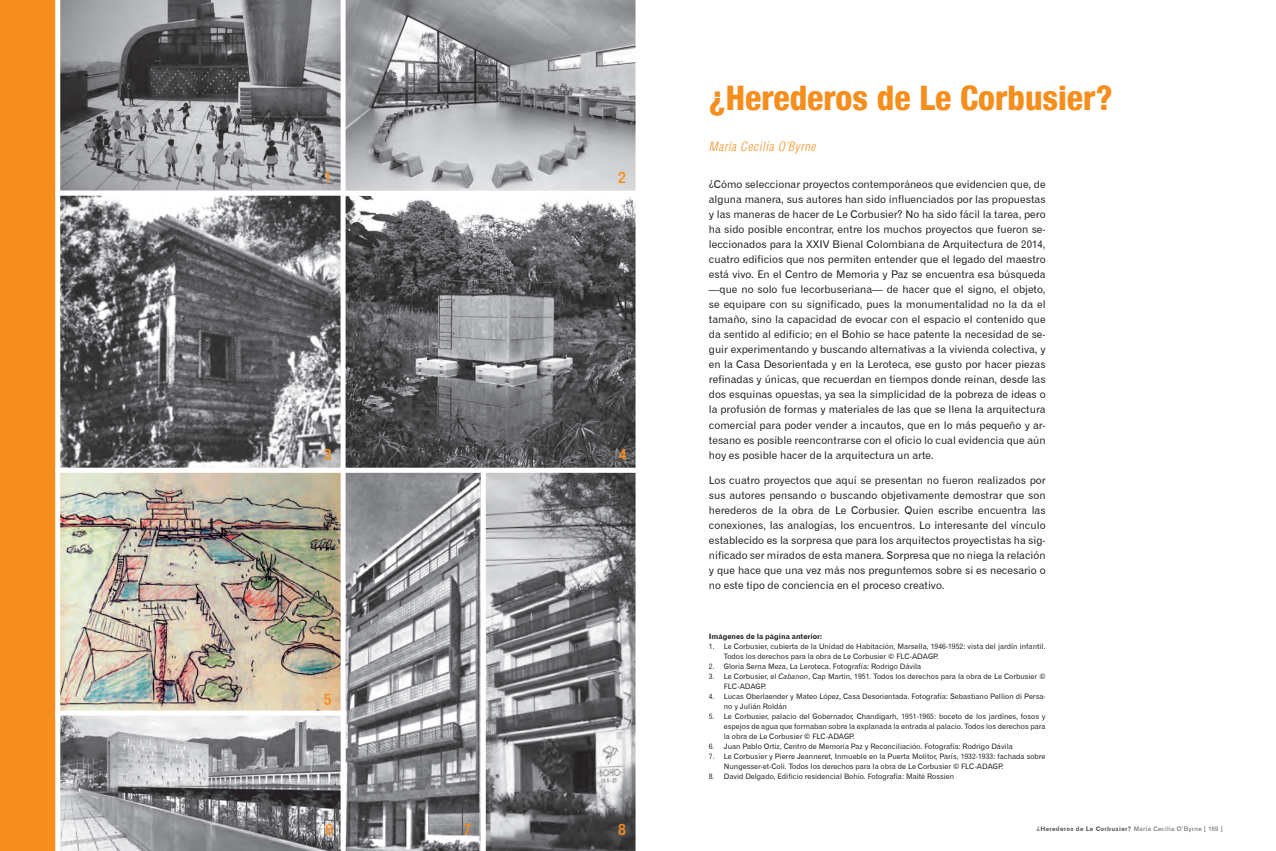
<style>
.page{position:relative;width:1276px;height:851px;background:#fff}
.page>*{position:absolute;margin:0;border:0;box-sizing:border-box;transform-origin:0 0}
.t1{font:800 condensed 33.75px "Helvetica 87";color:#f68e1e}
.t2{font:500 condensed 16.25px "Helvetica 67";color:#f68e1e}
.t3{font:italic 300 condensed 12.5px "Helvetica";letter-spacing:.05em;color:#f68e1e}
.t4{font:10.62px/15px "Gothic 720 BT Roman B";color:#231f20;text-align:justify}
.t5{font:7.5px/10px "Gothic 720 BT Roman B";color:#231f20}
.t6{font:7.5px "Gothic 720 BT Bold B";color:#231f20}
.t7{font:6.25px "Gothic 720 BT Bold B";letter-spacing:.05em;color:#57585a}
.s1{font-family:"Gothic 720 BT Italic B"}
.s2{font-family:"Gothic 720 BT Roman B"}
</style>
<div class="page">
<div style="left:0;top:0;width:67px;height:850px;background:#f68e1e"></div>
<img style="left:346px;top:197px;width:288px;height:269px">
<svg style="left:345px;top:472px;width:136px;height:378px;background:#949598"></svg>
<svg style="left:485px;top:472px;width:151px;height:378px;background:#87888a"></svg>
<div style="left:340px;top:191px;width:300px;height:281px;border:5px solid #fff"></div>
<svg style="left:345px;top:0;width:295px;height:196px;background:#a7a9ab"></svg>
<img style="left:61px;top:197px;width:278px;height:513px">
<div style="left:55px;top:467px;width:290px;height:251px;border:5px solid #fff"></div>
<svg style="left:55px;top:0;width:286px;height:191px;background:#878687"></svg>
<div style="left:55px;top:191px;width:290px;height:281px;border:5px solid #fff"></div>
<svg style="left:55px;top:710px;width:291px;height:140px;background:#a4a5a7"></svg>
<h2 class="t2" style="left:324px;top:167px;width:9px">1</h2>
<h2 class="t2" style="left:618px;top:167px;width:9px">2</h2>
<h2 class="t2" style="left:324px;top:444px;width:9px">3</h2>
<h2 class="t2" style="left:619px;top:444px;width:9px">4</h2>
<h2 class="t2" style="left:324px;top:689px;width:9px">5</h2>
<h2 class="t2" style="left:325px;top:819px;width:9px">6</h2>
<h2 class="t2" style="left:463px;top:819px;width:9px">7</h2>
<h2 class="t2" style="left:618px;top:819px;width:9px">8</h2>
<h1 class="t1" style="left:709px;top:77px;width:405px">¿Herederos de Le Corbusier?</h1>
<p class="t3" style="left:709px;top:138px;width:108px">María Cecilia O’Byrne</p>
<p class="t4" style="left:709px;top:177px;width:338px">¿Cómo seleccionar proyectos contemporáneos que evidencien que, de alguna manera, sus autores han sido influenciados por las propuestas y las maneras de hacer de Le Corbusier? No ha sido fácil la tarea, pero ha sido posible encontrar, entre los muchos proyectos que fueron se&shy;leccionados para la XXIV Bienal Colombiana de Arquitectura de 2014, cuatro edificios que nos permiten entender que el legado del maestro está vivo. En el Centro de Memoria y Paz se encuentra esa búsqueda —que no solo fue lecorbuseriana— de hacer que el signo, el objeto, se equipare con su significado, pues la monumentalidad no la da el tamaño, sino la capacidad de evocar con el espacio el contenido que da sentido al edificio; en el Bohio se hace patente la necesidad de se&shy;guir experimentando y buscando alternativas a la vivienda colectiva, y en la Casa Desorientada y en la Leroteca, ese gusto por hacer piezas refinadas y únicas, que recuerdan en tiempos donde reinan, desde las dos esquinas opuestas, ya sea la simplicidad de la pobreza de ideas o la profusión de formas y materiales de las que se llena la arquitectura comercial para poder vender a incautos, que en lo más pequeño y ar&shy;tesano es posible reencontrarse con el oficio lo cual evidencia que aún hoy es posible hacer de la arquitectura un arte.</p>
<p class="t4" style="left:709px;top:472px;width:338px">Los cuatro proyectos que aquí se presentan no fueron realizados por sus autores pensando o buscando objetivamente demostrar que son herederos de la obra de Le Corbusier. Quien escribe encuentra las conexiones, las analogías, los encuentros. Lo interesante del vínculo establecido es la sorpresa que para los arquitectos proyectistas ha sig&shy;nificado ser mirados de esta manera. Sorpresa que no niega la relación y que hace que una vez más nos preguntemos sobre si es necesario o no este tipo de conciencia en el proceso creativo.</p>
<p class="t6" style="left:709px;top:631px;width:115px">Imágenes de la página anterior:</p>
<p class="t5" style="left:724px;top:641px;width:323px;text-indent:-15px">1. Le Corbusier, cubierta de la Unidad de Habitación, Marsella, 1946-1952: vista del jardín infantil.<br>Todos los derechos para la obra de Le Corbusier © FLC-ADAGP.</p>
<p class="t5" style="left:709px;top:661px;width:214px">2. Gloria Serna Meza, La Leroteca. Fotografía: Rodrigo Dávila</p>
<p class="t5" style="left:724px;top:671px;width:323px;text-indent:-15px">3. Le Corbusier, el <span class="s1">Cabanon</span>, Cap Martin, 1951. Todos los derechos para la obra de Le Corbusier ©<br>FLC-ADAGP.</p>
<p class="t5" style="left:724px;top:691px;width:323px;text-indent:-15px">4. Lucas Oberlaender y Mateo López, Casa Desorientada. Fotografía: Sebastiano Pellion di Persa&shy;no y Julián Roldán</p>
<p class="t5" style="left:724px;top:711px;width:323px;text-align:justify;text-indent:-15px">5. Le Corbusier, palacio del Gobernador, Chandigarh, 1951-1965: boceto de los jardines, fosos y espejos de agua que formaban sobre la explanada la entrada al palacio. Todos los derechos para la obra de Le Corbusier © FLC-ADAGP.</p>
<p class="t5" style="left:709px;top:741px;width:305px">6. Juan Pablo Ortiz, Centro de Memoria Paz y Reconciliación. Fotografía: Rodrigo Dávila</p>
<p class="t5" style="left:724px;top:751px;width:323px;text-indent:-15px">7. Le Corbusier y Pierre Jeanneret, Inmueble en la Puerta Molitor, París, 1932-1933: fachada sobre<br>Nungesser-et-Coli. Todos los derechos para la obra de Le Corbusier © FLC-ADAGP.</p>
<p class="t5" style="left:709px;top:771px;width:247px">8. David Delgado, Edificio residencial Bohío. Fotografía: Maité Rossien</p>
<p class="t7" style="left:1036px;top:824px;width:188px">¿Herederos de Le Corbusier? <span class="s2">María Cecilia O’Byrne [ 169 ]</span></p>
</div>
